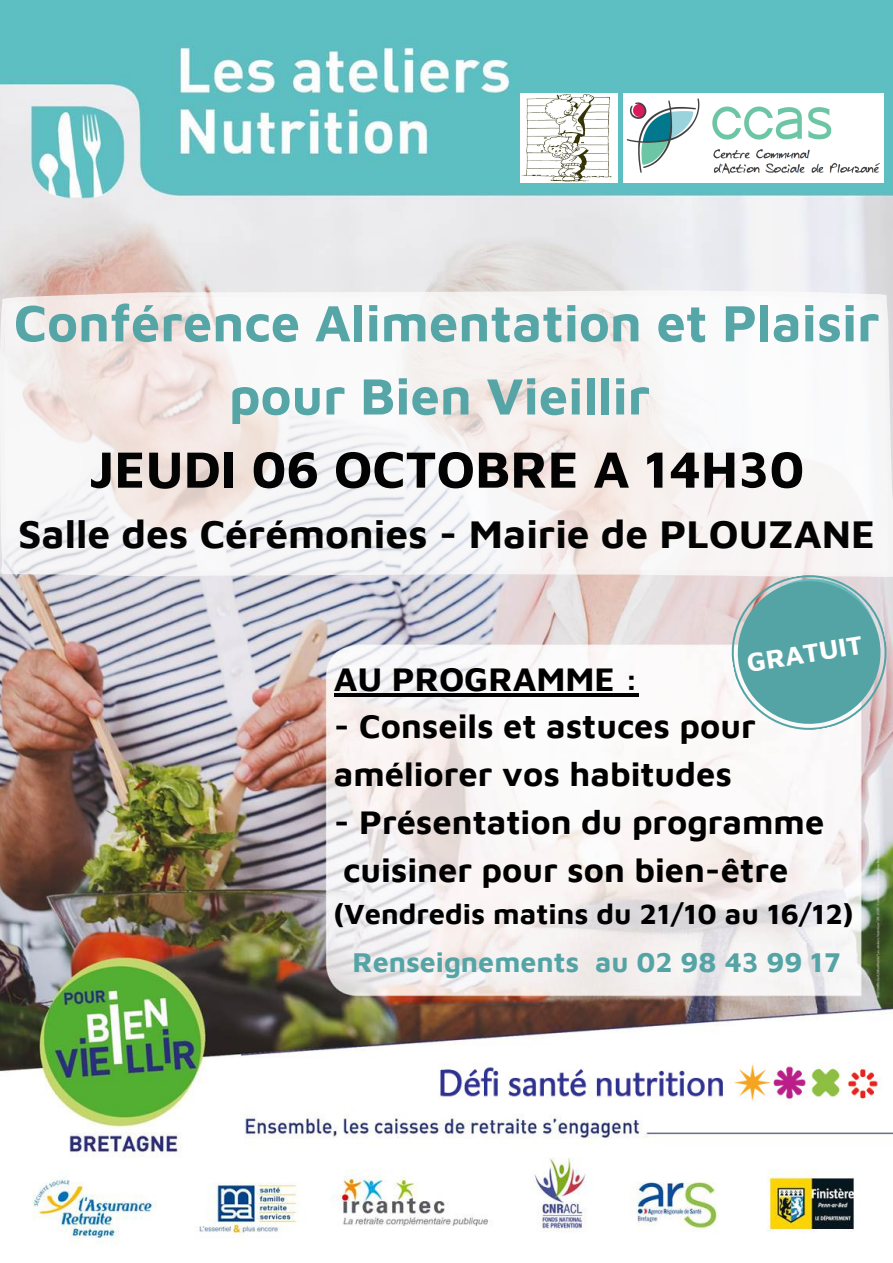
<style>
.page{position:relative;width:893px;height:1263px;background:#fff}
.page>*{position:absolute;margin:0;border:0;box-sizing:border-box;transform-origin:0 0}
.t1{font:700 52.5px/73.1px "Maven Pro";color:#54a4a6;text-align:center}
.t2{font:700 52.5px "Maven Pro";color:#000}
.t3{font:700 40.5px "Maven Pro";color:#000}
.t4{font:700 34.28px/47.8px "Maven Pro";color:#000}
.t5{font:700 29.03px "Maven Pro";color:#000}
.t6{font:700 28.5px "Maven Pro";color:#54a4a6}
.t7{font:700 27.08px "Maven Pro";color:#fff}
</style>
<div class="page">
<img style="left:0;top:0;width:893px;height:1244px">
<img style="left:424px;top:1056px;width:469px;height:56px">
<svg style="left:0;top:290px;width:893px;height:287px;fill:#f7f4f5"></svg>
<svg style="left:718px;top:562px;width:175px;height:181px"></svg>
<hr style="left:334px;top:693px;width:304px;height:3px;background:#000">
<img style="left:624px;top:94px;width:259px;height:88px">
<img style="left:520px;top:94px;width:97px;height:88px">
<h1 class="t1" style="left:14px;top:285px;width:867px">Conférence Alimentation et Plaisir pour Bien Vieillir</h1>
<h1 class="t2" style="left:89px;top:437px;width:716px">JEUDI 06 OCTOBRE A 14H30</h1>
<p class="t3" style="left:18px;top:509px;width:858px">Salle des Cérémonies - Mairie de PLOUZANE</p>
<p class="t7" style="left:744px;top:646px;width:118px;rotate:-9deg">GRATUIT</p>
<p class="t4" style="left:334px;top:654px;width:306px">AU PROGRAMME :</p>
<p class="t4" style="left:334px;top:702px;width:423px">- Conseils et astuces pour améliorer vos habitudes</p>
<p class="t4" style="left:334px;top:797px;width:492px">- Présentation du programme cuisiner pour son bien-être</p>
<p class="t5" style="left:334px;top:896px;width:521px">(Vendredis matins du 21/10 au 16/12)</p>
<p class="t6" style="left:352px;top:944px;width:489px">Renseignements au 02 98 43 99 17</p>
</div>
